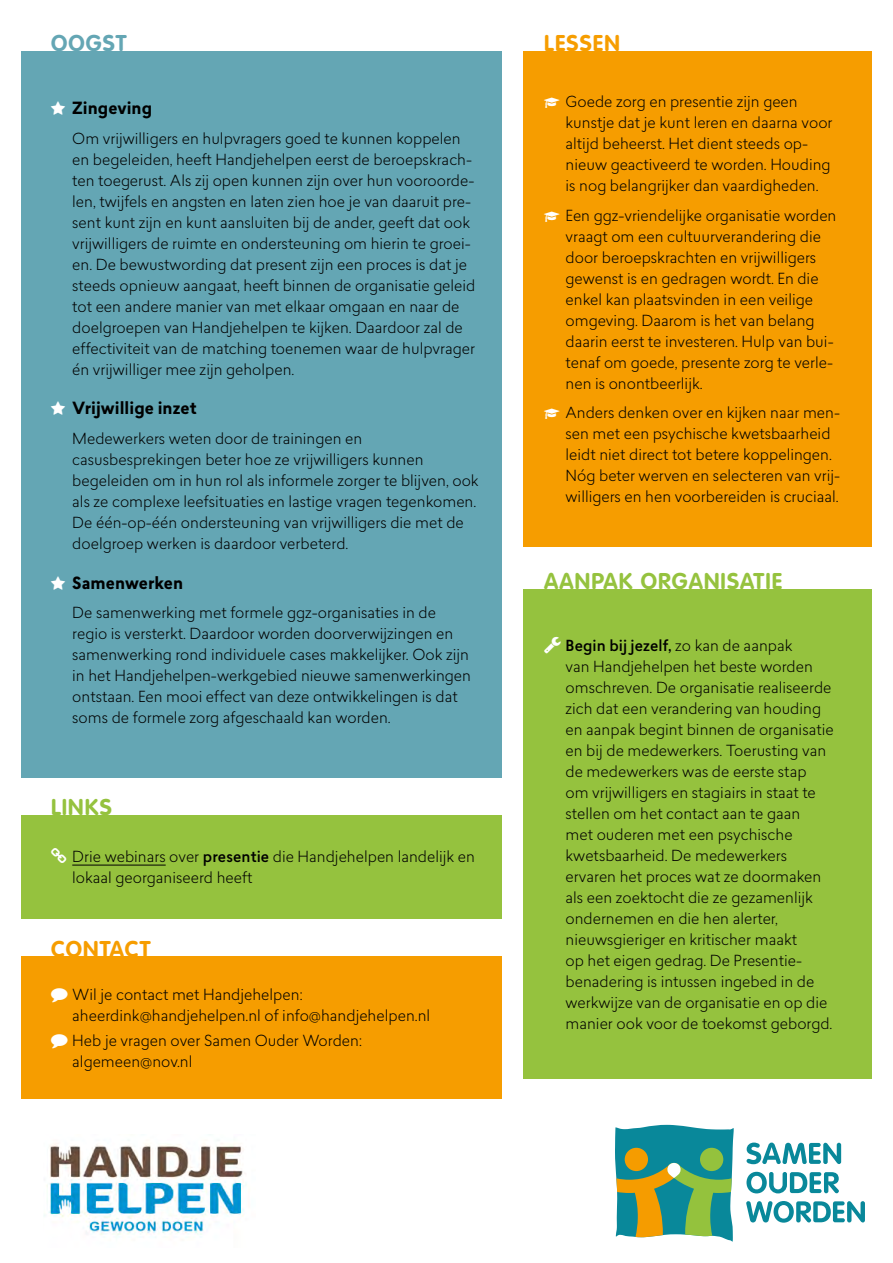
<style>
.page{position:relative;width:893px;height:1263px;background:#fff}
.page>*{position:absolute;margin:0;border:0;box-sizing:border-box;transform-origin:0 0}
.t1{font:700 22.5px "VAG Rounded LT Pro";letter-spacing:.05em;color:#95c23e}
.t2{font:700 22.5px "VAG Rounded LT Pro";letter-spacing:.05em;color:#f69d00}
.t3{font:700 22.5px "VAG Rounded LT Pro";letter-spacing:.05em;color:#64a6b4}
.t4{font:700 16.5px "Lasiver";letter-spacing:.005em;color:#000}
.t5{font:300 15px/21px "Lasiver";color:#000}
.s1{font-weight:500}
</style>
<div class="page">
<svg style="left:747px;top:1142px;width:94px;height:22px"></svg>
<svg style="left:746px;top:1172px;width:93px;height:21px"></svg>
<svg style="left:746px;top:1201px;width:119px;height:22px"></svg>
<svg style="left:615px;top:1125px;width:119px;height:117px;background:#5fa17d"></svg>
<div style="left:21px;top:51px;width:481px;height:726px;background:#64a6b4"></div>
<div style="left:21px;top:815px;width:481px;height:103px;background:#95c23e"></div>
<hr style="left:72px;top:865px;width:94px;height:1px;background:#000">
<div style="left:21px;top:957px;width:481px;height:142px;background:#f69d00"></div>
<div style="left:523px;top:589px;width:349px;height:490px;background:#95c23e"></div>
<div style="left:523px;top:51px;width:349px;height:496px;background:#f69d00"></div>
<img style="left:44px;top:1140px;width:200px;height:98px">
<h1 class="t3" style="left:51px;top:29px;width:77px">OOGST</h1>
<p class="t4" style="left:72px;top:96px;width:81px">Zingeving</p>
<p class="t5" style="left:72px;top:127px;width:405px">Om vrijwilligers en hulpvragers goed te kunnen koppelen en begeleiden, heeft Handjehelpen eerst de beroepskrach&shy;ten toegerust. Als zij open kunnen zijn over hun vooroorde&shy;len, twijfels en angsten en laten zien hoe je van daaruit pre&shy;sent kunt zijn en kunt aansluiten bij de ander, geeft dat ook vrijwilligers de ruimte en ondersteuning om hierin te groei&shy;en. De bewustwording dat present zijn een proces is dat je steeds opnieuw aangaat, heeft binnen de organisatie geleid tot een andere manier van met elkaar omgaan en naar de doelgroepen van Handjehelpen te kijken. Daardoor zal de effectiviteit van de matching toenemen waar de hulpvrager én vrijwilliger mee zijn geholpen.</p>
<p class="t4" style="left:72px;top:396px;width:126px">Vrijwillige inzet</p>
<p class="t5" style="left:72px;top:427px;width:408px">Medewerkers weten door de trainingen en casusbesprekingen beter hoe ze vrijwilligers kunnen begeleiden om in hun rol als informele zorger te blijven, ook als ze complexe leefsituaties en lastige vragen tegenkomen.<br>De één-op-één ondersteuning van vrijwilligers die met de doelgroep werken is daardoor verbeterd.</p>
<p class="t4" style="left:72px;top:571px;width:112px">Samenwerken</p>
<p class="t5" style="left:72px;top:602px;width:400px">De samenwerking met formele ggz-organisaties in de regio is versterkt. Daardoor worden doorverwijzingen en samenwerking rond individuele cases makkelijker. Ook zijn in het Handjehelpen-werkgebied nieuwe samenwerkingen ontstaan. Een mooi effect van deze ontwikkelingen is dat soms de formele zorg afgeschaald kan worden.</p>
<h1 class="t1" style="left:51px;top:793px;width:62px">LINKS</h1>
<p class="t5" style="left:72px;top:845px;width:404px">Drie webinars over <span class="s1">presentie</span> die Handjehelpen landelijk en lokaal georganiseerd heeft</p>
<h1 class="t2" style="left:51px;top:935px;width:101px">CONTACT</h1>
<p class="t5" style="left:72px;top:984px;width:359px">Wil je contact met Handjehelpen: aheerdink@handjehelpen.nl of info@handjehelpen.nl</p>
<p class="t5" style="left:72px;top:1030px;width:291px">Heb je vragen over Samen Ouder Worden: algemeen@nov.nl</p>
<h1 class="t2" style="left:544px;top:29px;width:77px">LESSEN</h1>
<p class="t5" style="left:566px;top:91px;width:268px">Goede zorg en presentie zijn geen kunstje dat je kunt leren en daarna voor altijd beheerst. Het dient steeds op&shy;nieuw geactiveerd te worden. Houding is nog belangrijker dan vaardigheden.</p>
<p class="t5" style="left:566px;top:204px;width:272px">Een ggz-vriendelijke organisatie worden vraagt om een cultuurverandering die door beroepskrachten en vrijwilligers gewenst is en gedragen wordt. En die enkel kan plaatsvinden in een veilige omgeving. Daarom is het van belang daarin eerst te investeren. Hulp van bui&shy;tenaf om goede, presente zorg te verle&shy;nen is onontbeerlijk.</p>
<p class="t5" style="left:566px;top:402px;width:276px">Anders denken over en kijken naar men&shy;sen met een psychische kwetsbaarheid leidt niet direct tot betere koppelingen.<br>Nóg beter werven en selecteren van vrij&shy;willigers en hen voorbereiden is cruciaal.</p>
<h1 class="t1" style="left:544px;top:567px;width:240px">AANPAK ORGANISATIE</h1>
<p class="t5" style="left:566px;top:634px;width:270px"><span class="s1">Begin bij jezelf,</span> zo kan de aanpak<br>van Handjehelpen het beste worden omschreven. De organisatie realiseerde zich dat een verandering van houding en aanpak begint binnen de organisatie en bij de medewerkers. Toerusting van de medewerkers was de eerste stap<br>om vrijwilligers en stagiairs in staat te stellen om het contact aan te gaan<br>met ouderen met een psychische kwetsbaarheid. De medewerkers ervaren het proces wat ze doormaken als een zoektocht die ze gezamenlijk ondernemen en die hen alerter, nieuwsgieriger en kritischer maakt<br>op het eigen gedrag. De Presentie&shy;benadering is intussen ingebed in de werkwijze van de organisatie en op die manier ook voor de toekomst geborgd.</p>
</div>
